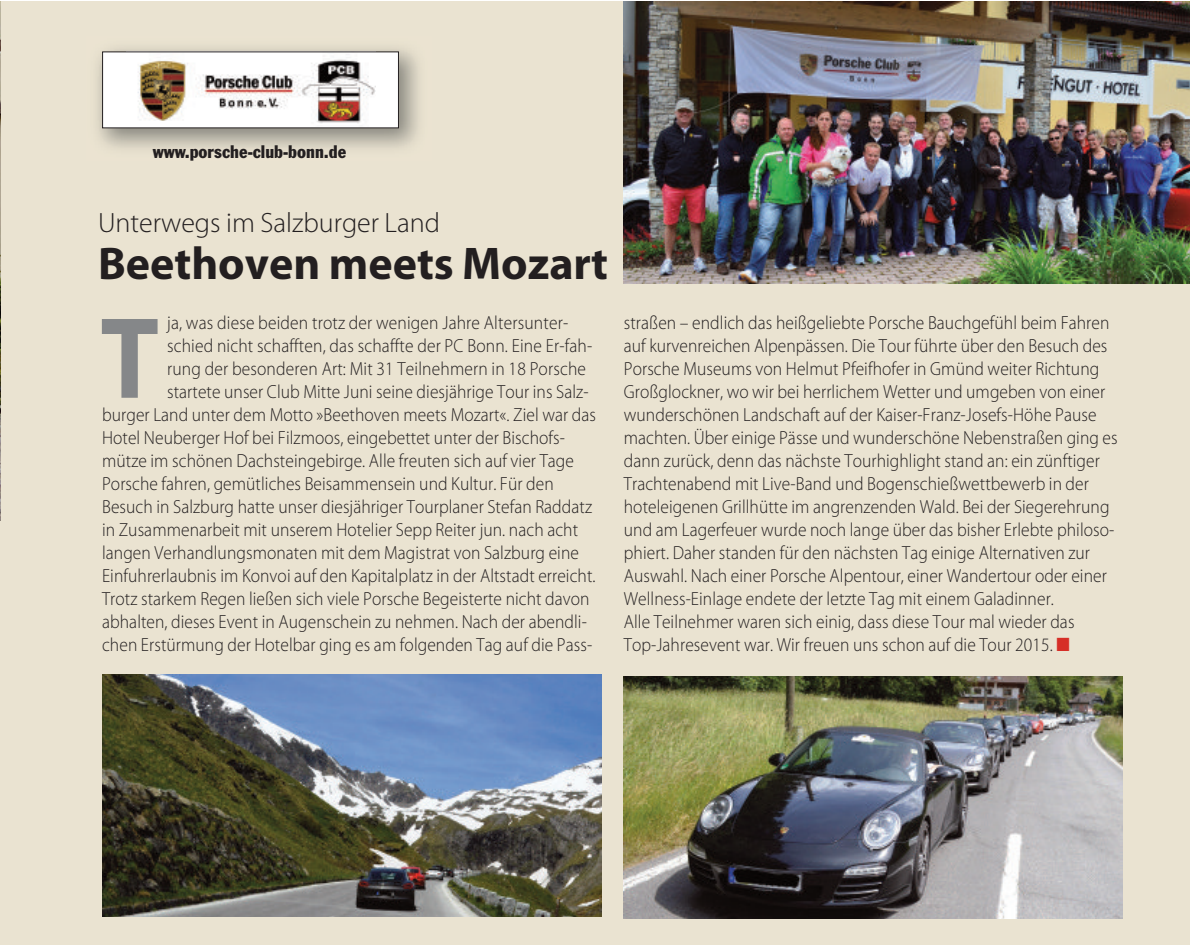
<style>
.page{position:relative;width:1191px;height:947px;background:#fff}
.page>*{position:absolute;margin:0;border:0;box-sizing:border-box;transform-origin:0 0}
.t1{font:700 116.8px "Myriad Pro";color:#858789;scale:.92 1}
.t2{font:700 46px "Myriad Pro";color:#231f20}
.t3{font:300 28px "Myriad Pro";color:#231f20}
.t4{font:300 19px/23px "Myriad Pro";letter-spacing:.005em;color:#231f20;scale:.92 1}
.t5{font:condensed 18px "Franklin Gothic BT";color:#231f20}
.s1{color:#d62e26}
</style>
<div class="page">
<div style="left:0;top:2px;width:1189px;height:942px;background:#eae3d1"></div>
<img style="left:0;top:2px;width:1px;height:518px">
<img style="left:624px;top:2px;width:565px;height:281px">
<img style="left:102px;top:674px;width:499px;height:243px">
<img style="left:624px;top:676px;width:499px;height:243px">
<div style="left:103px;top:52px;width:295px;height:76px;background:#fff"></div>
<img style="left:137px;top:54px;width:238px;height:69px">
<p class="t5" style="left:153px;top:139px;width:195px">www.porsche-club-bonn.de</p>
<h3 class="t3" style="left:98px;top:207px;width:343px">Unterwegs im Salzburger Land</h3>
<h2 class="t2" style="left:98px;top:238px;width:511px">Beethoven meets Mozart</h2>
<h1 class="t1" style="left:100px;top:293px;width:66px">T</h1>
<p class="t4" style="left:167px;top:311px;width:437px">ja, was diese beiden trotz der wenigen Jahre Altersunter-</p>
<p class="t4" style="left:167px;top:334px;width:464px">schied nicht schafften, das schaffte der PC Bonn. Eine Er-fah-</p>
<p class="t4" style="left:167px;top:357px;width:457px">rung der besonderen Art: Mit 31 Teilnehmern in 18 Porsche</p>
<p class="t4" style="left:167px;top:380px;width:459px">startete unser Club Mitte Juni seine diesjährige Tour ins Salz-</p>
<p class="t4" style="left:102px;top:403px;width:538px">burger Land unter dem Motto »Beethoven meets Mozart«. Ziel war das</p>
<p class="t4" style="left:102px;top:426px;width:505px">Hotel Neuberger Hof bei Filzmoos, eingebettet unter der Bischofs-</p>
<p class="t4" style="left:102px;top:449px;width:514px">mütze im schönen Dachsteingebirge. Alle freuten sich auf vier Tage</p>
<p class="t4" style="left:102px;top:472px;width:492px">Porsche fahren, gemütliches Beisammensein und Kultur. Für den</p>
<p class="t4" style="left:102px;top:495px;width:534px">Besuch in Salzburg hatte unser diesjähriger Tourplaner Stefan Raddatz</p>
<p class="t4" style="left:102px;top:518px;width:519px">in Zusammenarbeit mit unserem Hotelier Sepp Reiter jun. nach acht</p>
<p class="t4" style="left:102px;top:541px;width:520px">langen Verhandlungsmonaten mit dem Magistrat von Salzburg eine</p>
<p class="t4" style="left:102px;top:564px;width:538px">Einfuhrerlaubnis im Konvoi auf den Kapitalplatz in der Altstadt erreicht.</p>
<p class="t4" style="left:102px;top:587px;width:531px">Trotz starkem Regen ließen sich viele Porsche Begeisterte nicht davon</p>
<p class="t4" style="left:102px;top:610px;width:528px">abhalten, dieses Event in Augenschein zu nehmen. Nach der abendli-</p>
<p class="t4" style="left:102px;top:633px;width:534px">chen Erstürmung der Hotelbar ging es am folgenden Tag auf die Pass-</p>
<p class="t4" style="left:624px;top:311px;width:538px">straßen – endlich das heißgeliebte Porsche Bauchgefühl beim Fahren auf kurvenreichen Alpenpässen. Die Tour führte über den Besuch des Porsche Museums von Helmut Pfeifhofer in Gmünd weiter Richtung Großglockner, wo wir bei herrlichem Wetter und umgeben von einer wunderschönen Landschaft auf der Kaiser-Franz-Josefs-Höhe Pause machten. Über einige Pässe und wunderschöne Nebenstraßen ging es dann zurück, denn das nächste Tourhighlight stand an: ein zünftiger Trachtenabend mit Live-Band und Bogenschießwettbewerb in der hoteleigenen Grillhütte im angrenzenden Wald. Bei der Siegerehrung und am Lagerfeuer wurde noch lange über das bisher Erlebte philoso&shy;phiert. Daher standen für den nächsten Tag einige Alternativen zur Auswahl. Nach einer Porsche Alpentour, einer Wandertour oder einer Wellness-Einlage endete der letzte Tag mit einem Galadinner.<br>Alle Teilnehmer waren sich einig, dass diese Tour mal wieder das Top-Jahresevent war. Wir freuen uns schon auf die Tour 2015. <span class="s1">■</span></p>
</div>
